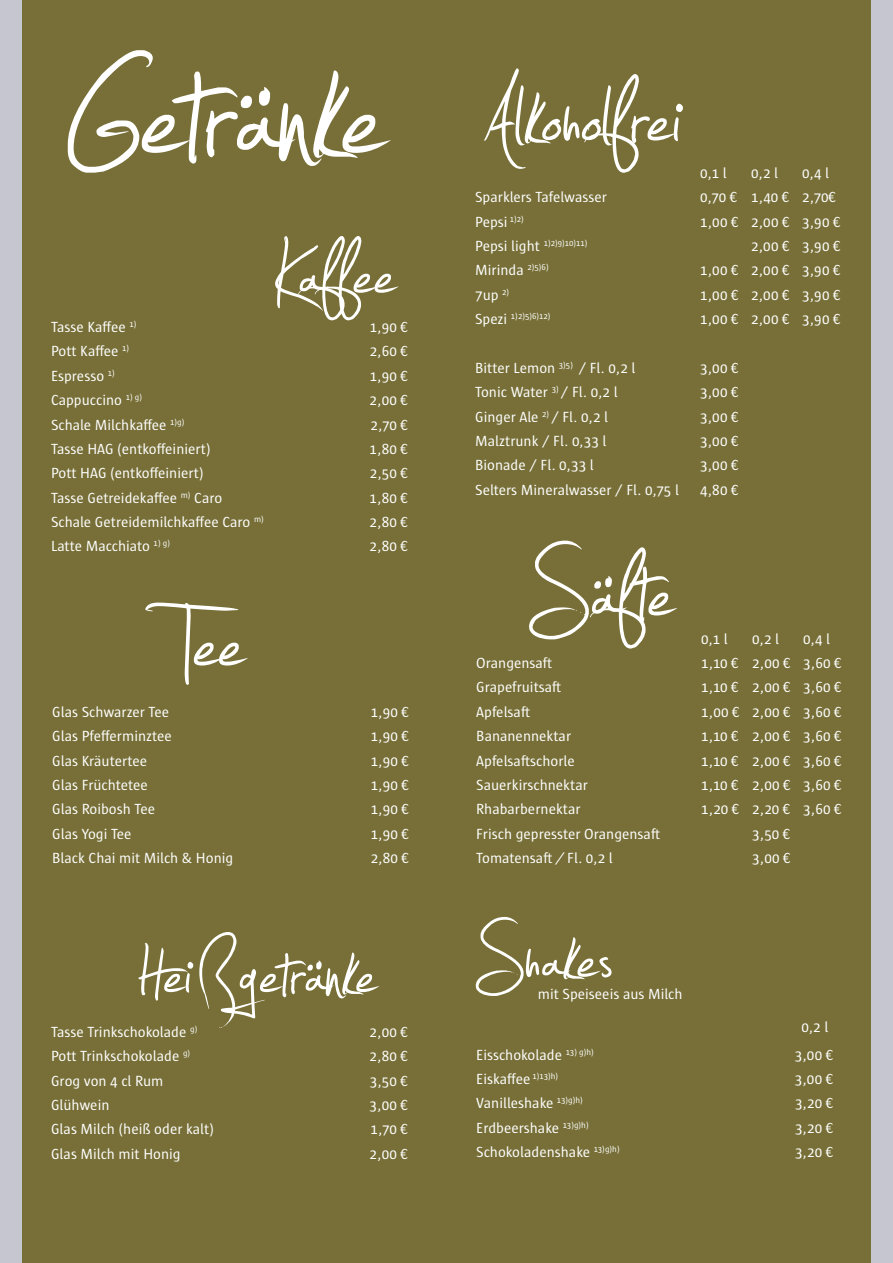
<style>
.page{position:relative;width:893px;height:1263px;background:#776f37}
.page>*{position:absolute;margin:0;border:0;box-sizing:border-box;transform-origin:0 0}
.t1{font:300px "Jellyka Estrya's Handwriting";color:#fff}
.t2{font:180px "Jellyka Estrya's Handwriting";color:#fff}
.t3{font:175.5px "Jellyka Estrya's Handwriting";color:#fff}
.t4{font:144px "Jellyka Estrya's Handwriting";color:#fff}
.t5{font:15px "Sun";color:#fff}
.t6{font:8.7px "Sun";color:#fff}
.s1{font-size:15px}
.s2{font-style:italic}
</style>
<div class="page">
<div style="left:0;top:0;width:21px;height:1263px;background:#c5c6cf"></div>
<div style="left:872px;top:0;width:21px;height:1263px;background:#c5c6cf"></div>
<h1 class="t1" style="left:64px;top:-11px;width:333px">Getränke<sub>Kaffee</sub></h1>
<p class="t5" style="left:51px;top:319px;width:87px">Tasse Kaffee <sup>1)</sup></p>
<p class="t5" style="left:370px;top:319px;width:40px">1,90 €</p>
<p class="t5" style="left:51px;top:343px;width:80px">Pott Kaffee <sup>1)</sup></p>
<p class="t5" style="left:370px;top:343px;width:40px">2,60 €</p>
<p class="t5" style="left:51px;top:367px;width:65px">Espresso <sup>1)</sup></p>
<p class="t5" style="left:370px;top:367px;width:40px">1,90 €</p>
<p class="t5" style="left:51px;top:392px;width:93px">Cappuccino <sup>1)</sup> <sup>g)</sup></p>
<p class="t5" style="left:370px;top:392px;width:40px">2,00 €</p>
<p class="t5" style="left:51px;top:416px;width:135px">Schale Milchkaffee <sup>1)g)</sup></p>
<p class="t5" style="left:371px;top:416px;width:39px">2,70 €</p>
<p class="t5" style="left:51px;top:441px;width:161px">Tasse HAG (entkoffeiniert)</p>
<p class="t5" style="left:370px;top:441px;width:40px">1,80 €</p>
<p class="t5" style="left:51px;top:465px;width:154px">Pott HAG (entkoffeiniert)</p>
<p class="t5" style="left:370px;top:465px;width:40px">2,50 €</p>
<p class="t5" style="left:51px;top:489px;width:173px">Tasse Getreidekaffee <sup>m)</sup> Caro</p>
<p class="t5" style="left:370px;top:489px;width:40px">1,80 €</p>
<p class="t5" style="left:51px;top:514px;width:214px">Schale Getreidemilchkaffee Caro <sup>m)</sup></p>
<p class="t5" style="left:370px;top:514px;width:40px">2,80 €</p>
<p class="t5" style="left:51px;top:538px;width:121px">Latte Macchiato <sup>1)</sup> <sup>g)</sup></p>
<p class="t5" style="left:370px;top:538px;width:40px">2,80 €</p>
<h2 class="t2" style="left:181px;top:567px;width:65px">Tee</h2>
<p class="t5" style="left:52px;top:703px;width:119px">Glas Schwarzer Tee</p>
<p class="t5" style="left:371px;top:703px;width:40px">1,90 €</p>
<p class="t5" style="left:52px;top:728px;width:121px">Glas Pfefferminztee</p>
<p class="t5" style="left:371px;top:728px;width:40px">1,90 €</p>
<p class="t5" style="left:52px;top:752px;width:97px">Glas Kräutertee</p>
<p class="t5" style="left:371px;top:752px;width:40px">1,90 €</p>
<p class="t5" style="left:52px;top:777px;width:97px">Glas Früchtetee</p>
<p class="t5" style="left:371px;top:777px;width:40px">1,90 €</p>
<p class="t5" style="left:52px;top:801px;width:104px">Glas Roibosh Tee</p>
<p class="t5" style="left:371px;top:801px;width:40px">1,90 €</p>
<p class="t5" style="left:52px;top:825px;width:81px">Glas Yogi Tee</p>
<p class="t5" style="left:371px;top:825px;width:40px">1,90 €</p>
<p class="t5" style="left:52px;top:850px;width:183px">Black Chai mit Milch &amp; Honig</p>
<p class="t5" style="left:371px;top:850px;width:40px">2,80 €</p>
<h3 class="t4" style="left:135px;top:913px;width:243px">Heißgetränke</h3>
<p class="t5" style="left:51px;top:1023px;width:148px">Tasse Trinkschokolade <sup>g)</sup></p>
<p class="t5" style="left:370px;top:1023px;width:40px">2,00 €</p>
<p class="t5" style="left:51px;top:1048px;width:141px">Pott Trinkschokolade <sup>g)</sup></p>
<p class="t5" style="left:370px;top:1048px;width:40px">2,80 €</p>
<p class="t5" style="left:51px;top:1072px;width:114px">Grog von 4 cl Rum</p>
<p class="t5" style="left:370px;top:1072px;width:40px">3,50 €</p>
<p class="t5" style="left:51px;top:1097px;width:60px">Glühwein</p>
<p class="t5" style="left:370px;top:1097px;width:40px">3,00 €</p>
<p class="t5" style="left:51px;top:1121px;width:164px">Glas Milch (heiß oder kalt)</p>
<p class="t5" style="left:371px;top:1121px;width:39px">1,70 €</p>
<p class="t5" style="left:51px;top:1145px;width:131px">Glas Milch mit Honig</p>
<p class="t5" style="left:370px;top:1145px;width:40px">2,00 €</p>
<h3 class="t3" style="left:482px;top:44px;width:201px">Alkoholfrei</h3>
<p class="t5" style="left:700px;top:165px;width:28px">0,1 l</p>
<p class="t5" style="left:751px;top:165px;width:28px">0,2 l</p>
<p class="t5" style="left:802px;top:165px;width:28px">0,4 l</p>
<p class="t5" style="left:475px;top:189px;width:133px">Sparklers Tafelwasser</p>
<p class="t5" style="left:700px;top:189px;width:137px">0,70 € 1,40 € 2,70€</p>
<p class="t5" style="left:475px;top:213px;width:50px">Pepsi <sup>1)2)</sup></p>
<p class="t5" style="left:700px;top:213px;width:142px">1,00 € 2,00 € 3,90 €</p>
<p class="t6" style="left:475px;top:238px;width:114px"><span class="s1">Pepsi light</span> 1)2)9)10)11)</p>
<p class="t5" style="left:751px;top:238px;width:91px">2,00 € 3,90 €</p>
<p class="t5" style="left:475px;top:262px;width:75px">Mirinda <sup>2)5)6)</sup></p>
<p class="t5" style="left:700px;top:262px;width:142px">1,00 € 2,00 € 3,90 €</p>
<p class="t5" style="left:475px;top:286px;width:36px">7up <sup>2)</sup></p>
<p class="t5" style="left:700px;top:286px;width:142px">1,00 € 2,00 € 3,90 €</p>
<p class="t6" style="left:475px;top:311px;width:77px"><span class="s1">Spezi</span> 1)2)5)6)12)</p>
<p class="t5" style="left:700px;top:311px;width:142px">1,00 € 2,00 € 3,90 €</p>
<p class="t5" style="left:475px;top:360px;width:162px">Bitter Lemon <sup>3)5)</sup> / Fl. 0,2 l</p>
<p class="t5" style="left:700px;top:360px;width:40px">3,00 €</p>
<p class="t5" style="left:475px;top:384px;width:144px">Tonic Water <sup>3)</sup> / Fl. 0,2 l</p>
<p class="t5" style="left:700px;top:384px;width:40px">3,00 €</p>
<p class="t5" style="left:475px;top:408px;width:134px">Ginger Ale <sup>2)</sup> / Fl. 0,2 l</p>
<p class="t5" style="left:700px;top:408px;width:40px">3,00 €</p>
<p class="t5" style="left:475px;top:433px;width:133px">Malztrunk / Fl. 0,33 l</p>
<p class="t5" style="left:700px;top:433px;width:40px">3,00 €</p>
<p class="t5" style="left:475px;top:457px;width:120px">Bionade / Fl. 0,33 l</p>
<p class="t5" style="left:700px;top:457px;width:40px">3,00 €</p>
<p class="t5" style="left:475px;top:481px;width:205px">Selters Mineralwasser / Fl. 0,75 l</p>
<p class="t5" style="left:700px;top:481px;width:40px">4,80 €</p>
<h2 class="t2" style="left:528px;top:517px;width:147px">Säfte</h2>
<p class="t5" style="left:701px;top:630px;width:28px">0,1 l</p>
<p class="t5" style="left:752px;top:630px;width:28px">0,2 l</p>
<p class="t5" style="left:803px;top:630px;width:29px">0,4 l</p>
<p class="t5" style="left:476px;top:655px;width:77px">Orangensaft</p>
<p class="t5" style="left:701px;top:655px;width:142px">1,10 € 2,00 € 3,60 €</p>
<p class="t5" style="left:476px;top:679px;width:87px">Grapefruitsaft</p>
<p class="t5" style="left:701px;top:679px;width:142px">1,10 € 2,00 € 3,60 €</p>
<p class="t5" style="left:476px;top:704px;width:55px">Apfelsaft</p>
<p class="t5" style="left:701px;top:704px;width:142px">1,00 € 2,00 € 3,60 €</p>
<p class="t5" style="left:476px;top:728px;width:96px">Bananennektar</p>
<p class="t5" style="left:701px;top:728px;width:142px">1,10 € 2,00 € 3,60 €</p>
<p class="t5" style="left:476px;top:752px;width:100px">Apfelsaftschorle</p>
<p class="t5" style="left:701px;top:752px;width:142px">1,10 € 2,00 € 3,60 €</p>
<p class="t5" style="left:476px;top:777px;width:113px">Sauerkirschnektar</p>
<p class="t5" style="left:701px;top:777px;width:142px">1,10 € 2,00 € 3,60 €</p>
<p class="t5" style="left:476px;top:801px;width:106px">Rhabarbernektar</p>
<p class="t5" style="left:701px;top:801px;width:142px">1,20 € 2,20 € 3,60 €</p>
<p class="t5" style="left:476px;top:825px;width:185px">Frisch gepresster Orangensaft</p>
<p class="t5" style="left:752px;top:825px;width:40px">3,50 €</p>
<p class="t5" style="left:476px;top:850px;width:138px">Tomatensaft <span class="s2">/</span> Fl. 0,2 l</p>
<p class="t5" style="left:752px;top:850px;width:40px">3,00 €</p>
<h3 class="t4" style="left:475px;top:898px;width:139px">Shakes</h3>
<p class="t5" style="left:538px;top:986px;width:146px">mit Speiseeis aus Milch</p>
<p class="t5" style="left:801px;top:1019px;width:28px">0,2 l</p>
<p class="t5" style="left:476px;top:1046px;width:119px">Eisschokolade <sup>13)</sup> <sup>g)h)</sup></p>
<p class="t5" style="left:795px;top:1046px;width:40px">3,00 €</p>
<p class="t5" style="left:476px;top:1071px;width:84px">Eiskaffee <sup>1)13)h)</sup></p>
<p class="t5" style="left:795px;top:1071px;width:40px">3,00 €</p>
<p class="t5" style="left:476px;top:1095px;width:108px">Vanilleshake <sup>13)g)h)</sup></p>
<p class="t5" style="left:795px;top:1095px;width:40px">3,20 €</p>
<p class="t5" style="left:476px;top:1119px;width:114px">Erdbeershake <sup>13)g)h)</sup></p>
<p class="t5" style="left:795px;top:1119px;width:40px">3,20 €</p>
<p class="t5" style="left:476px;top:1144px;width:145px">Schokoladenshake <sup>13)g)h)</sup></p>
<p class="t5" style="left:795px;top:1144px;width:40px">3,20 €</p>
</div>
